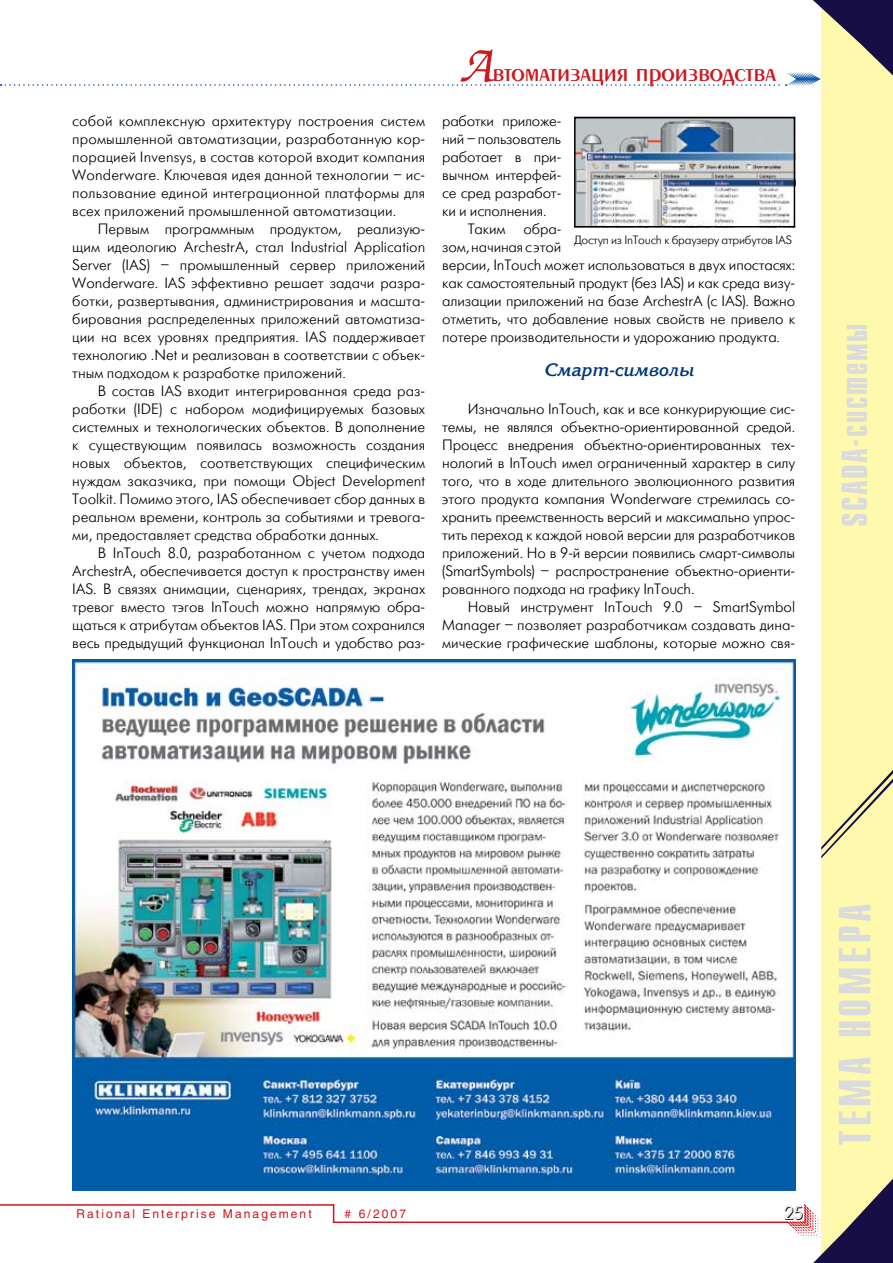
<style>
.page{position:relative;width:893px;height:1263px;background:#fff}
.page>*{position:absolute;margin:0;border:0;box-sizing:border-box;transform-origin:0 0}
.t1{font:700 45px "Compact C";letter-spacing:.08em;color:#d9dbdc}
.t2{font:700 36px "Compact C";letter-spacing:.04em;color:#d9dbdc}
.t3{font:27px "Penta Demi";color:#ce171e}
.t4{font:italic 700 18px "Korinna C";color:#00377b}
.t5{font:18px "Futuris Shadow C";color:#000}
.t6{font:15px/18px "Futuris Light C";letter-spacing:-.01em;color:#000;text-align:justify}
.t7{font:12px "Futuris Light C";letter-spacing:-.02em;color:#000}
.t8{font:12px "Helios";letter-spacing:.17em;color:#ce171e}
.s1{font-family:"Zapf Chancery C";font-weight:500;font-style:italic;font-size:54px}
</style>
<div class="page">
<hr style="left:0;top:1204px;width:334px;height:2px;background:#ce171e">
<svg style="left:333px;top:1206px;width:1px;height:15px"></svg>
<hr style="left:333px;top:1221px;width:455px;height:2px;background:#ce171e">
<div style="left:821px;top:0;width:72px;height:1263px;background:#fff9ad"></div>
<svg style="left:821px;top:770px;width:72px;height:88px"></svg>
<svg style="left:0;top:0;width:893px;height:86px"></svg>
<svg style="left:779px;top:1165px;width:114px;height:98px"></svg>
<img style="left:577px;top:120px;width:215px;height:104px">
<div style="left:574px;top:117px;width:221px;height:110px;border:2px solid #000"></div>
<img style="left:72px;top:659px;width:723px;height:532px">
<p class="t6" style="left:72px;top:112px;width:354px">собой комплексную архитектуру построения систем промышленной автоматизации, разработанную кор&shy;порацией Invensys, в состав которой входит компания Wonderware. Ключевая идея данной технологии – ис&shy;пользование единой интеграционной платформы для всех приложений промышленной автоматизации.</p>
<p class="t6" style="left:72px;top:220px;width:354px;text-indent:26px">Первым программным продуктом, реализую&shy;щим идеологию ArchestrA, стал Industrial Application Server (IAS) – промышленный сервер приложений Wonderware. IAS эффективно решает задачи разра&shy;ботки, развертывания, администрирования и масшта&shy;бирования распределенных приложений автоматиза&shy;ции на всех уровнях предприятия. IAS поддерживает технологию .Net и реализован в соответствии с объек&shy;тным подходом к разработке приложений.</p>
<p class="t6" style="left:72px;top:382px;width:354px;text-indent:26px">В состав IAS входит интегрированная среда раз&shy;работки (IDE) с набором модифицируемых базовых системных и технологических объектов. В дополнение к существующим появилась возможность создания новых объектов, соответствующих специфическим нуждам заказчика, при помощи Object Development Toolkit. Помимо этого, IAS обеспечивает сбор данных в реальном времени, контроль за событиями и тревога&shy;ми, предоставляет средства обработки данных.</p>
<p class="t6" style="left:72px;top:544px;width:354px;text-indent:26px">В InTouch 8.0, разработанном с учетом подхода ArchestrA, обеспечивается доступ к пространству имен IAS. В связях анимации, сценариях, трендах, экранах тревог вместо тэгов InTouch можно напрямую обра&shy;щаться к атрибутам объектов IAS. При этом сохранился весь предыдущий функционал InTouch и удобство раз-</p>
<h3 class="t3" style="left:459px;top:59px;width:319px"><span class="s1">А</span>втоматизация производства</h3>
<p class="t6" style="left:442px;top:112px;width:121px">работки приложе-</p>
<p class="t6" style="left:442px;top:130px;width:121px">ний – пользователь</p>
<p class="t6" style="left:442px;top:148px;width:121px">работает в при-</p>
<p class="t6" style="left:442px;top:166px;width:121px">вычном интерфей-</p>
<p class="t6" style="left:442px;top:184px;width:121px">се сред разработ-</p>
<p class="t6" style="left:442px;top:202px;width:106px">ки и исполнения.</p>
<p class="t6" style="left:468px;top:220px;width:95px">Таким обра-</p>
<p class="t6" style="left:442px;top:238px;width:121px">зом, начиная с этой</p>
<p class="t6" style="left:442px;top:256px;width:354px">версии, InTouch может использоваться в двух ипостасях:</p>
<p class="t6" style="left:442px;top:274px;width:354px">как самостоятельный продукт (без IAS) и как среда визу-</p>
<p class="t6" style="left:442px;top:292px;width:354px">ализации приложений на базе ArchestrA (с IAS). Важно</p>
<p class="t6" style="left:442px;top:310px;width:354px">отметить, что добавление новых свойств не привело к</p>
<p class="t6" style="left:442px;top:328px;width:339px">потере производительности и удорожанию продукта.</p>
<p class="t4" style="left:544px;top:360px;width:151px">Смарт-символы</p>
<p class="t6" style="left:442px;top:400px;width:354px;text-indent:26px">Изначально InTouch, как и все конкурирующие сис&shy;темы, не являлся объектно-ориентированной средой.<br>Процесс внедрения объектно-ориентированных тех&shy;нологий в InTouch имел ограниченный характер в силу того, что в ходе длительного эволюционного развития этого продукта компания Wonderware стремилась со&shy;хранить преемственность версий и максимально упрос&shy;тить переход к каждой новой версии для разработчиков приложений. Но в 9-й версии появились смарт-символы (SmartSymbols) – распространение объектно-ориенти&shy;рованного подхода на графику InTouch.</p>
<p class="t6" style="left:442px;top:598px;width:354px;text-indent:26px">Новый инструмент InTouch 9.0 – SmartSymbol Manager – позволяет разработчикам создавать дина&shy;мические графические шаблоны, которые можно свя-</p>
<p class="t7" style="left:574px;top:234px;width:219px">Доступ из InTouch к браузеру атрибутов IAS</p>
<h2 class="t2" style="left:837px;top:527px;width:205px;rotate:-90deg">SCADA-системы</h2>
<p class="t8" style="left:77px;top:1207px;width:237px">Rational Enterprise Management</p>
<p class="t8" style="left:345px;top:1207px;width:63px"># 6/2007</p>
<p class="t5" style="left:784px;top:1204px;width:21px">25</p>
<h1 class="t1" style="left:833px;top:1145px;width:244px;rotate:-90deg">ТЕМА НОМЕРА</h1>
</div>
